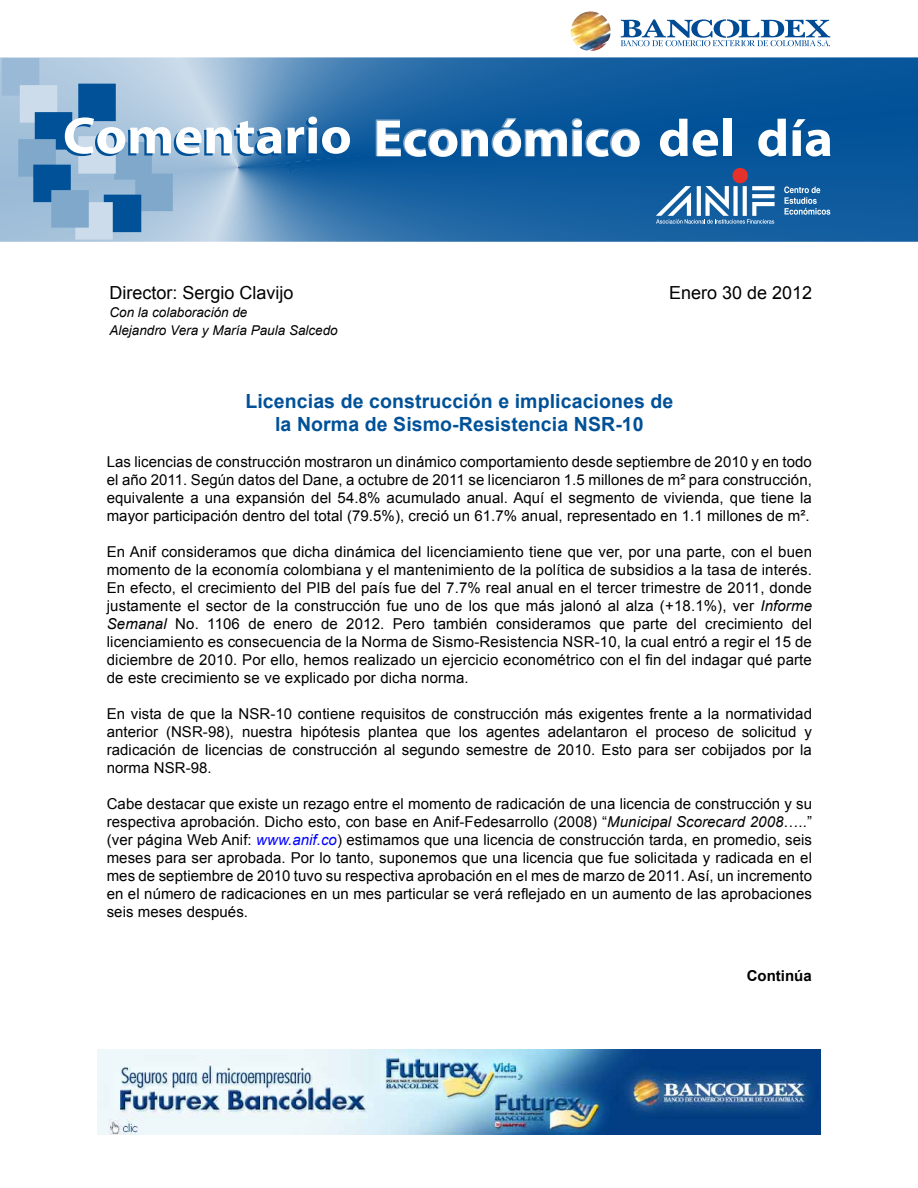
<style>
.page{position:relative;width:918px;height:1188px;background:#fff}
.page>*{position:absolute;margin:0;border:0;box-sizing:border-box;transform-origin:0 0}
.t1{font:700 19.5px/23.4px "Arial";letter-spacing:.005em;color:#005198;text-align:center}
.t2{font:18px "Arial";color:#000}
.t3{font:15px/18px "Arial";letter-spacing:.005em;color:#000;text-align:justify}
.t4{font:700 15px "Arial";color:#000}
.t5{font:italic 13.5px/18px "Arial";color:#000}
.s1{font-style:italic}
.s2{font-style:italic;color:#00f}
</style>
<div class="page">
<svg style="left:621px;top:19px;width:209px;height:27px"></svg>
<img style="left:571px;top:12px;width:40px;height:39px">
<svg style="left:0;top:58px;width:918px;height:184px;background:#4a83b5"></svg>
<img style="left:98px;top:1050px;width:722px;height:85px">
<p class="t2" style="left:109px;top:281px;width:186px">Director: Sergio Clavijo</p>
<p class="t5" style="left:109px;top:303px;width:230px">Con la colaboración de<br>Alejandro Vera y María Paula Salcedo</p>
<p class="t2" style="left:669px;top:281px;width:145px">Enero 30 de 2012</p>
<h1 class="t1" style="left:245px;top:390px;width:429px">Licencias de construcción e implicaciones de la Norma de Sismo-Resistencia NSR-10</h1>
<p class="t3" style="left:107px;top:453px;width:707px">Las licencias de construcción mostraron un dinámico comportamiento desde septiembre de 2010 y en todo el año 2011. Según datos del Dane, a octubre de 2011 se licenciaron 1.5 millones de m² para construcción, equivalente a una expansión del 54.8% acumulado anual. Aquí el segmento de vivienda, que tiene la mayor participación dentro del total (79.5%), creció un 61.7% anual, representado en 1.1 millones de m².</p>
<p class="t3" style="left:107px;top:543px;width:707px">En Anif consideramos que dicha dinámica del licenciamiento tiene que ver, por una parte, con el buen momento de la economía colombiana y el mantenimiento de la política de subsidios a la tasa de interés.<br>En efecto, el crecimiento del PIB del país fue del 7.7% real anual en el tercer trimestre de 2011, donde justamente el sector de la construcción fue uno de los que más jalonó al alza (+18.1%), ver <span class="s1">Informe Semanal</span> No. 1106 de enero de 2012. Pero también consideramos que parte del crecimiento del licenciamiento es consecuencia de la Norma de Sismo-Resistencia NSR-10, la cual entró a regir el 15 de diciembre de 2010. Por ello, hemos realizado un ejercicio econométrico con el fin del indagar qué parte de este crecimiento se ve explicado por dicha norma.</p>
<p class="t3" style="left:107px;top:705px;width:707px">En vista de que la NSR-10 contiene requisitos de construcción más exigentes frente a la normatividad anterior (NSR-98), nuestra hipótesis plantea que los agentes adelantaron el proceso de solicitud y radicación de licencias de construcción al segundo semestre de 2010. Esto para ser cobijados por la norma NSR-98.</p>
<p class="t3" style="left:107px;top:795px;width:707px">Cabe destacar que existe un rezago entre el momento de radicación de una licencia de construcción y su respectiva aprobación. Dicho esto, con base en Anif-Fedesarrollo (2008) “<span class="s1">Municipal Scorecard 2008</span>…..” (ver página Web Anif: <span class="s2">www.anif.co</span>) estimamos que una licencia de construcción tarda, en promedio, seis meses para ser aprobada. Por lo tanto, suponemos que una licencia que fue solicitada y radicada en el mes de septiembre de 2010 tuvo su respectiva aprobación en el mes de marzo de 2011. Así, un incremento en el número de radicaciones en un mes particular se verá reflejado en un aumento de las aprobaciones seis meses después.</p>
<p class="t4" style="left:747px;top:966px;width:66px">Continúa</p>
</div>
